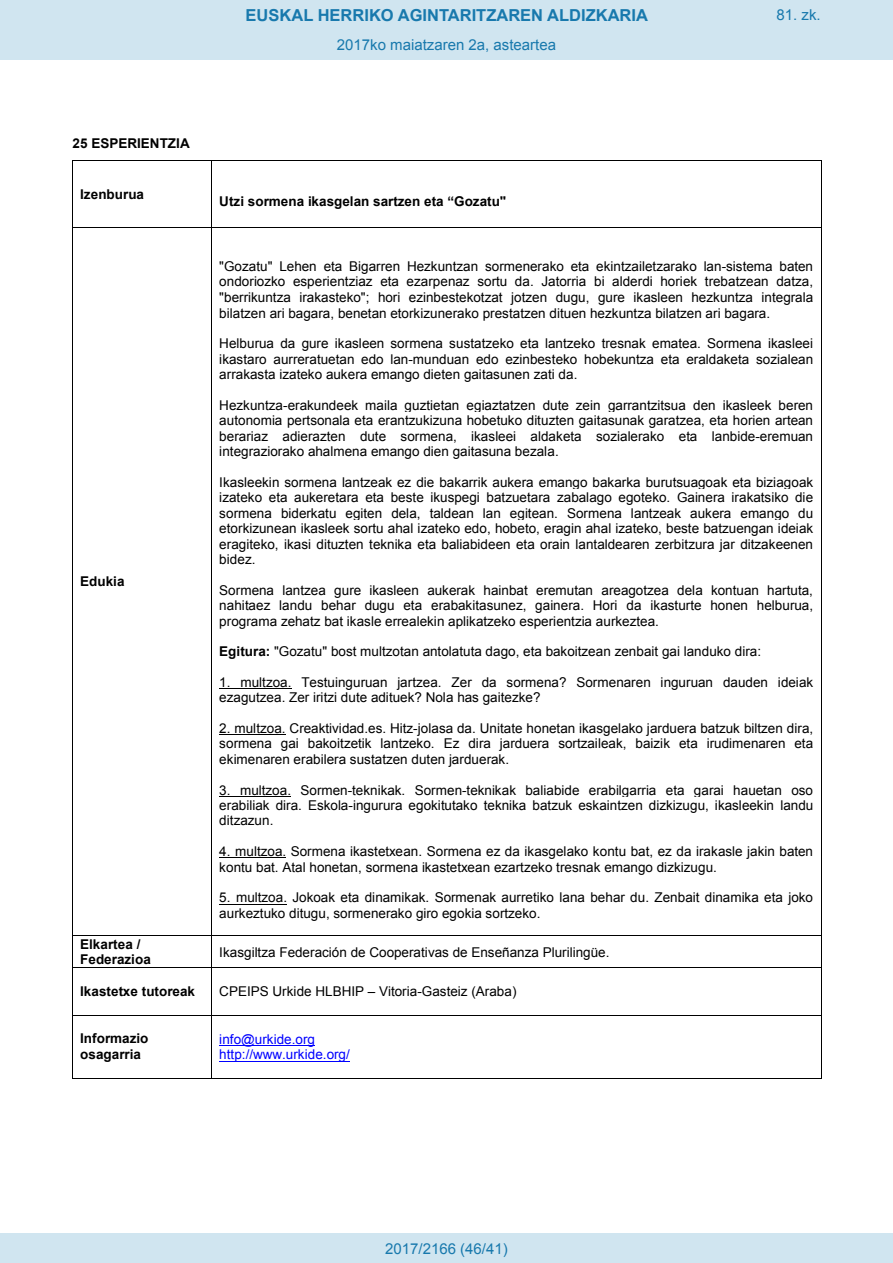
<style>
.page{position:relative;width:893px;height:1263px;background:#fff}
.page>*{position:absolute;margin:0;border:0;box-sizing:border-box;transform-origin:0 0}
.t1{font:700 16.5px "Arial";color:#1879ad}
.Paginacion_Centro{font:15px "Arial";color:#1879ad}
.t2{font:13.5px/15.5px "Arial";letter-spacing:.005em;color:#000;text-align:justify}
.t3{font:700 13.5px/15.5px "Arial";letter-spacing:.005em;color:#000}
.t4{font:13.5px/15.5px "Arial";letter-spacing:.005em;color:#00f}
.s1{font-weight:700}
</style>
<div class="page">
<hr style="left:72px;top:161px;width:139px;height:1px;background:#000">
<hr style="left:212px;top:161px;width:609px;height:1px;background:#000">
<hr style="left:72px;top:161px;width:1px;height:66px;background:#000">
<hr style="left:211px;top:161px;width:1px;height:66px;background:#000">
<hr style="left:821px;top:161px;width:1px;height:66px;background:#000">
<hr style="left:219px;top:688px;width:73px;height:1px;background:#000">
<hr style="left:219px;top:734px;width:67px;height:1px;background:#000">
<hr style="left:219px;top:796px;width:72px;height:1px;background:#000">
<hr style="left:219px;top:857px;width:67px;height:1px;background:#000">
<hr style="left:219px;top:903px;width:68px;height:1px;background:#000">
<hr style="left:72px;top:227px;width:139px;height:1px;background:#000">
<hr style="left:212px;top:227px;width:609px;height:1px;background:#000">
<hr style="left:72px;top:228px;width:1px;height:708px;background:#000">
<hr style="left:211px;top:228px;width:1px;height:708px;background:#000">
<hr style="left:821px;top:228px;width:1px;height:708px;background:#000">
<hr style="left:72px;top:936px;width:139px;height:1px;background:#000">
<hr style="left:212px;top:936px;width:609px;height:1px;background:#000">
<hr style="left:72px;top:936px;width:1px;height:31px;background:#000">
<hr style="left:211px;top:936px;width:1px;height:31px;background:#000">
<hr style="left:821px;top:936px;width:1px;height:31px;background:#000">
<hr style="left:72px;top:967px;width:139px;height:1px;background:#000">
<hr style="left:212px;top:967px;width:609px;height:1px;background:#000">
<hr style="left:72px;top:968px;width:1px;height:47px;background:#000">
<hr style="left:211px;top:968px;width:1px;height:47px;background:#000">
<hr style="left:821px;top:968px;width:1px;height:47px;background:#000">
<hr style="left:219px;top:1045px;width:96px;height:1px;background:#00f">
<hr style="left:219px;top:1060px;width:131px;height:1px;background:#00f">
<hr style="left:72px;top:1015px;width:139px;height:1px;background:#000">
<hr style="left:212px;top:1015px;width:609px;height:1px;background:#000">
<hr style="left:72px;top:1015px;width:1px;height:63px;background:#000">
<hr style="left:72px;top:1078px;width:139px;height:1px;background:#000">
<hr style="left:211px;top:1015px;width:1px;height:63px;background:#000">
<hr style="left:212px;top:1078px;width:609px;height:1px;background:#000">
<hr style="left:821px;top:1015px;width:1px;height:63px;background:#000">
<div style="left:0;top:0;width:893px;height:60px;background:#d0e5f0"></div>
<div style="left:0;top:1233px;width:893px;height:30px;background:#d0e5f0"></div>
<p class="t1" style="left:246px;top:4px;width:404px">EUSKAL HERRIKO AGINTARITZAREN ALDIZKARIA</p>
<p class="Paginacion_Centro" style="left:776px;top:5px;width:46px">81. zk.</p>
<p class="Paginacion_Centro" style="left:337px;top:35px;width:221px">2017ko maiatzaren 2a, asteartea</p>
<p class="t3" style="left:73px;top:136px;width:119px">25 ESPERIENTZIA</p>
<p class="t3" style="left:80px;top:187px;width:65px">Izenburua</p>
<p class="t3" style="left:80px;top:574px;width:46px">Edukia</p>
<p class="t3" style="left:219px;top:194px;width:288px">Utzi sormena ikasgelan sartzen eta “Gozatu"</p>
<p class="t2" style="left:219px;top:258px;width:595px">"Gozatu" Lehen eta Bigarren Hezkuntzan sormenerako eta ekintzailetzarako lan-sistema baten ondoriozko esperientziaz eta ezarpenaz sortu da. Jatorria bi alderdi horiek trebatzean datza, "berrikuntza irakasteko"; hori ezinbestekotzat jotzen dugu, gure ikasleen hezkuntza integrala bilatzen ari bagara, benetan etorkizunerako prestatzen dituen hezkuntza bilatzen ari bagara.</p>
<p class="t2" style="left:219px;top:335px;width:595px">Helburua da gure ikasleen sormena sustatzeko eta lantzeko tresnak ematea. Sormena ikasleei ikastaro aurreratuetan edo lan-munduan edo ezinbesteko hobekuntza eta eraldaketa sozialean arrakasta izateko aukera emango dieten gaitasunen zati da.</p>
<p class="t2" style="left:219px;top:397px;width:595px">Hezkuntza-erakundeek maila guztietan egiaztatzen dute zein garrantzitsua den ikasleek beren autonomia pertsonala eta erantzukizuna hobetuko dituzten gaitasunak garatzea, eta horien artean berariaz adierazten dute sormena, ikasleei aldaketa sozialerako eta lanbide-eremuan integraziorako ahalmena emango dien gaitasuna bezala.</p>
<p class="t2" style="left:219px;top:474px;width:595px">Ikasleekin sormena lantzeak ez die bakarrik aukera emango bakarka burutsuagoak eta biziagoak izateko eta aukeretara eta beste ikuspegi batzuetara zabalago egoteko. Gainera irakatsiko die sormena biderkatu egiten dela, taldean lan egitean. Sormena lantzeak aukera emango du etorkizunean ikasleek sortu ahal izateko edo, hobeto, eragin ahal izateko, beste batzuengan ideiak eragiteko, ikasi dituzten teknika eta baliabideen eta orain lantaldearen zerbitzura jar ditzakeenen bidez.</p>
<p class="t2" style="left:219px;top:582px;width:595px">Sormena lantzea gure ikasleen aukerak hainbat eremutan areagotzea dela kontuan hartuta, nahitaez landu behar dugu eta erabakitasunez, gainera. Hori da ikasturte honen helburua, programa zehatz bat ikasle errealekin aplikatzeko esperientzia aurkeztea.</p>
<p class="t2" style="left:219px;top:644px;width:543px"><span class="s1">Egitura:</span> "Gozatu" bost multzotan antolatuta dago, eta bakoitzean zenbait gai landuko dira:</p>
<p class="t2" style="left:219px;top:674px;width:595px">1. multzoa. Testuinguruan jartzea. Zer da sormena? Sormenaren inguruan dauden ideiak ezagutzea. Zer iritzi dute adituek? Nola has gaitezke?</p>
<p class="t2" style="left:219px;top:721px;width:595px">2. multzoa. Creaktividad.es. Hitz-jolasa da. Unitate honetan ikasgelako jarduera batzuk biltzen dira, sormena gai bakoitzetik lantzeko. Ez dira jarduera sortzaileak, baizik eta irudimenaren eta ekimenaren erabilera sustatzen duten jarduerak.</p>
<p class="t2" style="left:219px;top:782px;width:595px">3. multzoa. Sormen-teknikak. Sormen-teknikak baliabide erabilgarria eta garai hauetan oso erabiliak dira. Eskola-ingurura egokitutako teknika batzuk eskaintzen dizkizugu, ikasleekin landu ditzazun.</p>
<p class="t2" style="left:219px;top:844px;width:595px">4. multzoa. Sormena ikastetxean. Sormena ez da ikasgelako kontu bat, ez da irakasle jakin baten kontu bat. Atal honetan, sormena ikastetxean ezartzeko tresnak emango dizkizugu.</p>
<p class="t2" style="left:219px;top:890px;width:595px">5. multzoa. Jokoak eta dinamikak. Sormenak aurretiko lana behar du. Zenbait dinamika eta joko aurkeztuko ditugu, sormenerako giro egokia sortzeko.</p>
<p class="t3" style="left:80px;top:936px;width:72px">Elkartea /<br>Federazioa</p>
<p class="t2" style="left:219px;top:944px;width:392px">Ikasgiltza Federación de Cooperativas de Enseñanza Plurilingüe.</p>
<p class="t3" style="left:80px;top:984px;width:116px">Ikastetxe tutoreak</p>
<p class="t2" style="left:219px;top:984px;width:299px">CPEIPS Urkide HLBHIP – Vitoria-Gasteiz (Araba)</p>
<p class="t3" style="left:80px;top:1031px;width:70px">Informazio osagarria</p>
<p class="t4" style="left:219px;top:1031px;width:132px">info@urkide.org http://www.urkide.org/</p>
<p class="Paginacion_Centro" style="left:385px;top:1238px;width:124px">2017/2166 (46/41)</p>
</div>
